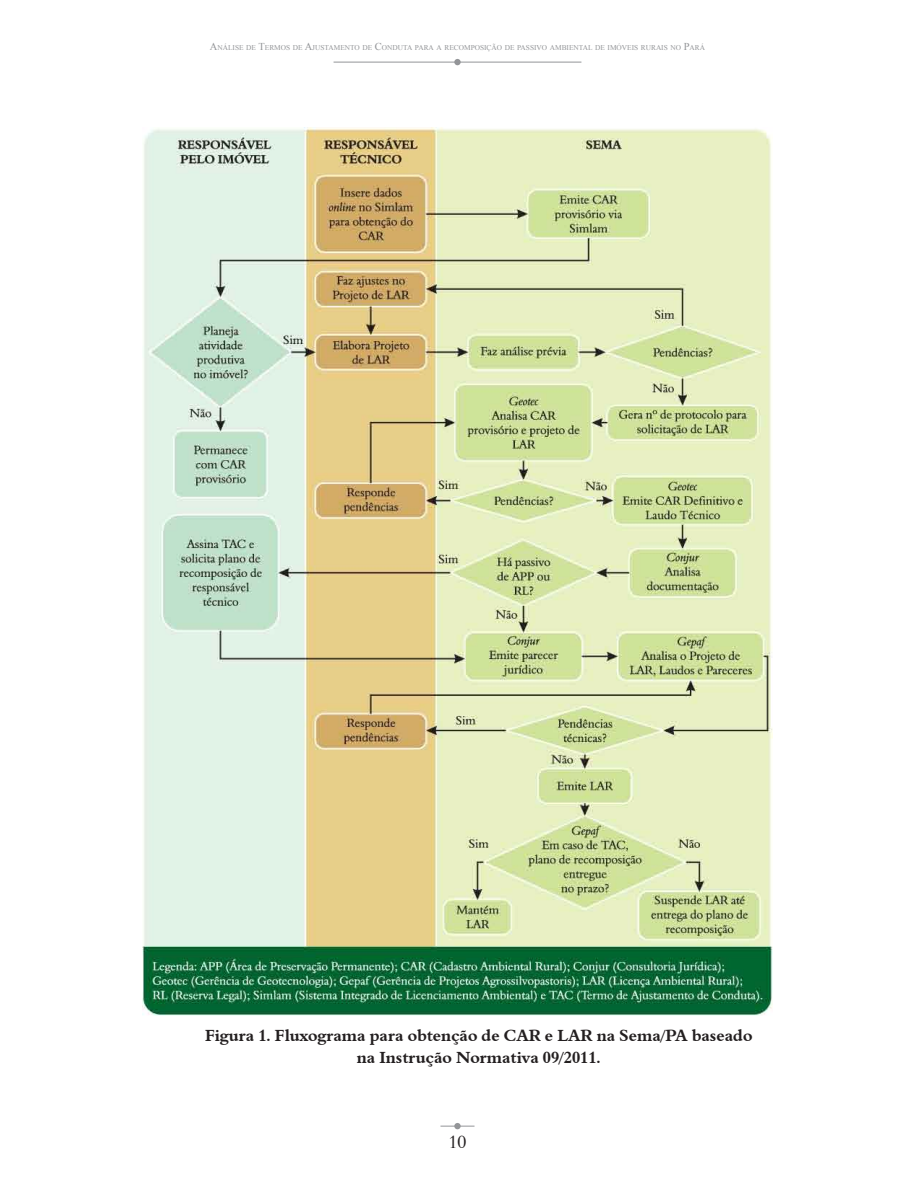
<style>
.page{position:relative;width:915px;height:1191px;background:#fff}
.page>*{position:absolute;margin:0;border:0;box-sizing:border-box;transform-origin:0 0}
.t1{font:18px "Aldine 401 BT Roman A";color:#231f20}
.t2{font:16.5px/22.8px "Aldine 401 BT Bold A";color:#231f20;text-align:center}
.t3{font:7.35px "Times New Roman";color:#939598}
.s1{font-size:10.5px}
</style>
<div class="page">
<svg style="left:454px;top:59px;width:6px;height:6px"></svg>
<hr style="left:333px;top:62px;width:248px;height:1px;background:#939598">
<svg style="left:454px;top:1123px;width:6px;height:6px"></svg>
<hr style="left:440px;top:1125px;width:34px;height:1px;background:#939598">
<img style="left:143px;top:128px;width:628px;height:887px">
<p class="t3" style="left:210px;top:42px;width:496px"><span class="s1">A</span>NÁLISE DE <span class="s1">T</span>ERMOS DE <span class="s1">A</span>JUSTAMENTO DE <span class="s1">C</span>ONDUTA PARA A RECOMPOSIÇÃO DE PASSIVO AMBIENTAL DE IMÓVEIS RURAIS NO <span class="s1">P</span>ARÁ</p>
<h2 class="t2" style="left:205px;top:1023px;width:548px">Figura 1. Fluxograma para obtenção de CAR e LAR na Sema/PA baseado na Instrução Normativa 09/2011.</h2>
<h1 class="t1" style="left:448px;top:1131px;width:19px">10</h1>
</div>
